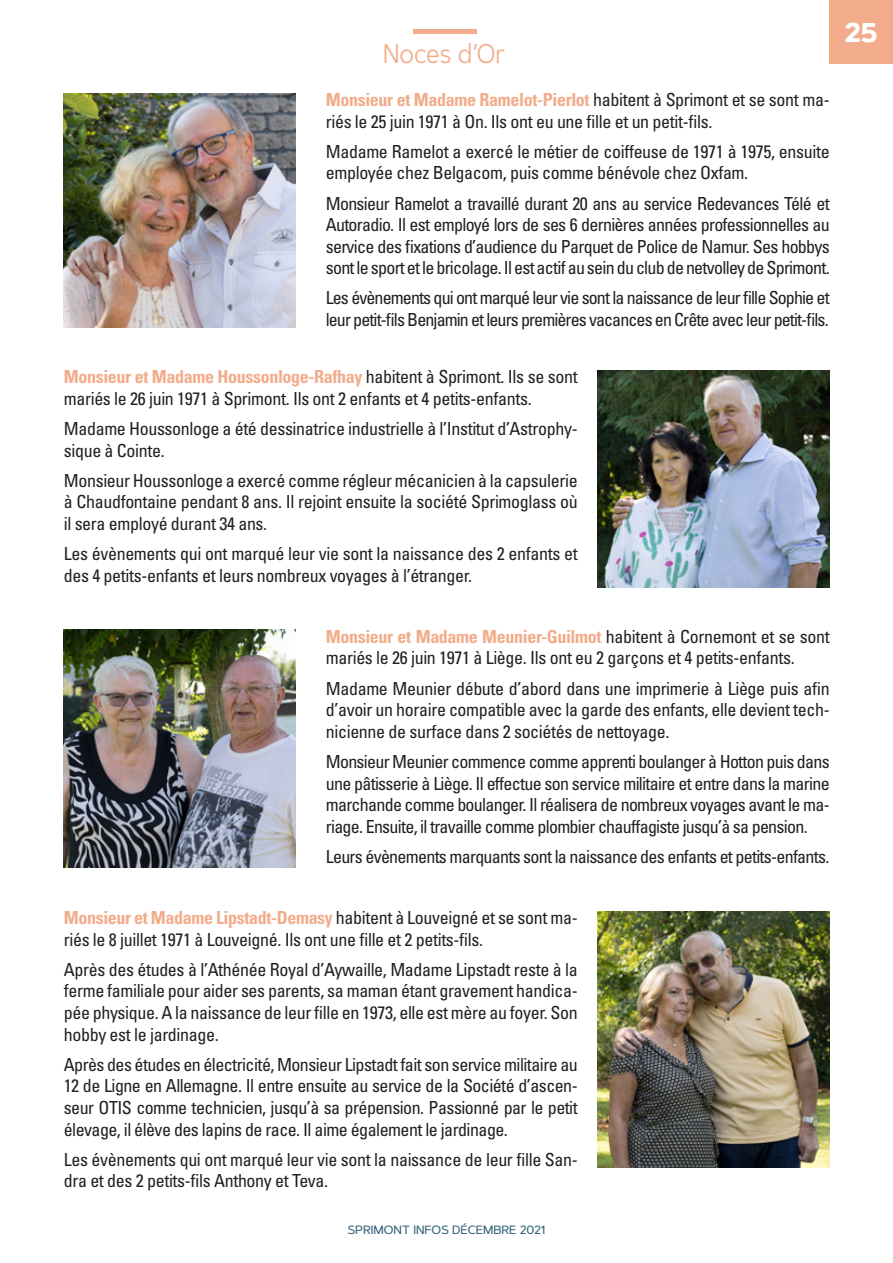
<style>
.page{position:relative;width:893px;height:1263px;background:#fff}
.page>*{position:absolute;margin:0;border:0;box-sizing:border-box;transform-origin:0 0}
.t1{font:27px "Artegra Sans";color:#f2ac8b;scale:.88 1}
.t2{font:700 27px "Artegra Sans";color:#fff}
.Titres_dans_les_para{font:condensed 18px/21.6px "Univers LT Std";letter-spacing:-.02em;color:#231f20}
.Titres_dans_les_para-2{font:condensed 18px/21.6px "Univers LT Std";letter-spacing:-.05em;color:#231f20}
.Titres_dans_les_para-3{font:condensed 18px "Univers LT Std";letter-spacing:-.04em;color:#231f20}
.t3{font:500 12px "Artegra Sans";color:#35657b}
.s1{font-weight:700;color:#f2ac8b}
</style>
<div class="page">
<div style="left:413px;top:29px;width:64px;height:5px;background:#f2ac8b"></div>
<img style="left:64px;top:93px;width:232px;height:235px">
<img style="left:597px;top:370px;width:232px;height:218px">
<img style="left:64px;top:629px;width:232px;height:238px">
<img style="left:598px;top:911px;width:232px;height:257px">
<div style="left:829px;top:0;width:64px;height:64px;background:#f2ac8b"></div>
<p class="t1" style="left:383px;top:35px;width:141px">Noces d’Or</p>
<p class="Titres_dans_les_para" style="left:326px;top:89px;width:505px"><span class="s1">Monsieur et Madame Ramelot-Pierlot</span> habitent à Sprimont et se sont ma&shy;riés le 25 juin 1971 à On. Ils ont eu une fille et un petit-fils.</p>
<p class="Titres_dans_les_para" style="left:326px;top:140px;width:505px">Madame Ramelot a exercé le métier de coiffeuse de 1971 à 1975, ensuite employée chez Belgacom, puis comme bénévole chez Oxfam.</p>
<p class="Titres_dans_les_para" style="left:326px;top:192px;width:505px;text-align:justify">Monsieur Ramelot a travaillé durant 20 ans au service Redevances Télé et Autoradio. Il est employé lors de ses 6 dernières années professionnelles au service des fixations d’audience du Parquet de Police de Namur. Ses hobbys sont le sport et le bricolage. Il est actif au sein du club de netvolley de Sprimont.</p>
<p class="Titres_dans_les_para-2" style="left:326px;top:287px;width:505px">Les évènements qui ont marqué leur vie sont la naissance de leur fille Sophie et leur petit-fils Benjamin et leurs premières vacances en Crête avec leur petit-fils.</p>
<h1 class="t2" style="left:844px;top:13px;width:35px">25</h1>
<p class="Titres_dans_les_para" style="left:64px;top:366px;width:515px"><span class="s1">Monsieur et Madame Houssonloge-Rafhay</span> habitent à Sprimont. Ils se sont mariés le 26 juin 1971 à Sprimont. Ils ont 2 enfants et 4 petits-enfants.</p>
<p class="Titres_dans_les_para" style="left:64px;top:418px;width:515px">Madame Houssonloge a été dessinatrice industrielle à l’Institut d’Astrophy&shy;sique à Cointe.</p>
<p class="Titres_dans_les_para" style="left:64px;top:469px;width:515px;text-align:justify">Monsieur Houssonloge a exercé comme régleur mécanicien à la capsulerie à Chaudfontaine pendant 8 ans. Il rejoint ensuite la société Sprimoglass où il sera employé durant 34 ans.</p>
<p class="Titres_dans_les_para" style="left:64px;top:543px;width:516px">Les évènements qui ont marqué leur vie sont la naissance des 2 enfants et des 4 petits-enfants et leurs nombreux voyages à l’étranger.</p>
<p class="Titres_dans_les_para" style="left:326px;top:625px;width:505px"><span class="s1">Monsieur et Madame Meunier-Guilmot</span> habitent à Cornemont et se sont mariés le 26 juin 1971 à Liège. Ils ont eu 2 garçons et 4 petits-enfants.</p>
<p class="Titres_dans_les_para" style="left:326px;top:677px;width:505px;text-align:justify">Madame Meunier débute d’abord dans une imprimerie à Liège puis afin d’avoir un horaire compatible avec la garde des enfants, elle devient tech&shy;nicienne de surface dans 2 sociétés de nettoyage.</p>
<p class="Titres_dans_les_para" style="left:326px;top:750px;width:505px;text-align:justify">Monsieur Meunier commence comme apprenti boulanger à Hotton puis dans une pâtisserie à Liège. Il effectue son service militaire et entre dans la marine marchande comme boulanger. Il réalisera de nombreux voyages avant le ma&shy;riage. Ensuite, il travaille comme plombier chauffagiste jusqu’à sa pension.</p>
<p class="Titres_dans_les_para-3" style="left:326px;top:845px;width:505px">Leurs évènements marquants sont la naissance des enfants et petits-enfants.</p>
<p class="Titres_dans_les_para" style="left:64px;top:907px;width:515px"><span class="s1">Monsieur et Madame Lipstadt-Demasy</span> habitent à Louveigné et se sont ma&shy;riés le 8 juillet 1971 à Louveigné. Ils ont une fille et 2 petits-fils.</p>
<p class="Titres_dans_les_para" style="left:64px;top:958px;width:515px;text-align:justify">Après des études à l’Athénée Royal d’Aywaille, Madame Lipstadt reste à la ferme familiale pour aider ses parents, sa maman étant gravement handica&shy;pée physique. A la naissance de leur fille en 1973, elle est mère au foyer. Son hobby est le jardinage.</p>
<p class="Titres_dans_les_para" style="left:64px;top:1053px;width:515px;text-align:justify">Après des études en électricité, Monsieur Lipstadt fait son service militaire au 12 de Ligne en Allemagne. Il entre ensuite au service de la Société d’ascen&shy;seur OTIS comme technicien, jusqu’à sa prépension. Passionné par le petit élevage, il élève des lapins de race. Il aime également le jardinage.</p>
<p class="Titres_dans_les_para" style="left:64px;top:1148px;width:515px">Les évènements qui ont marqué leur vie sont la naissance de leur fille San&shy;dra et des 2 petits-fils Anthony et Teva.</p>
<p class="t3" style="left:348px;top:1221px;width:199px">SPRIMONT INFOS DÉCEMBRE 2021</p>
</div>
